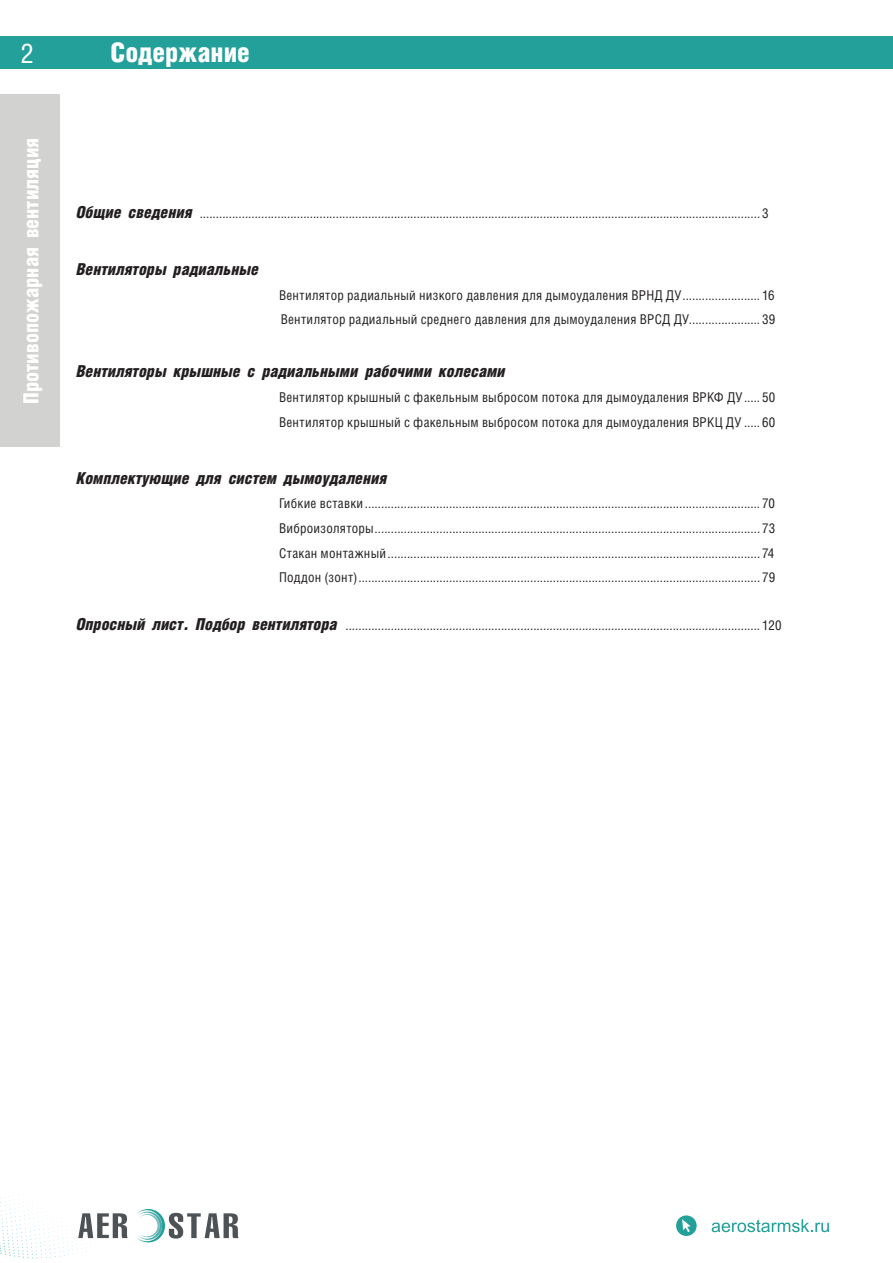
<style>
.page{position:relative;width:893px;height:1263px;background:#fff}
.page>*{position:absolute;margin:0;border:0;box-sizing:border-box;transform-origin:0 0}
.t1{font:900 27px "Helios Cond";color:#fff}
.t2{font:27px "Helios Cond C";color:#fff}
.t3{font:900 21px "Helios Cond";color:#fff}
.t4{font:italic 900 16.5px "Helios Cond";color:#231f20}
.t5{font:13.5px/24.8px "Helios Cond C";letter-spacing:.02em;color:#231f20}
.t6{font:italic 13.5px "Helios Cond";color:#231f20}
.s1{font-weight:900;font-size:16.5px}
.s2{font-family:"Helios Cond C";font-style:normal}
</style>
<div class="page">
<div style="left:0;top:94px;width:60px;height:353px;background:#d2d2d1"></div>
<div style="left:0;top:36px;width:893px;height:32px;background:#22a099"></div>
<svg style="left:712px;top:1219px;width:117px;height:13px"></svg>
<div style="left:676px;top:1215px;width:21px;height:21px;background:#22a099;border-radius:50%"></div>
<svg style="left:682px;top:1219px;width:9px;height:13px"></svg>
<svg style="left:137px;top:1209px;width:102px;height:33px"></svg>
<svg style="left:78px;top:1213px;width:50px;height:25px"></svg>
<h1 class="t2" style="left:21px;top:37px;width:14px">2</h1>
<h2 class="t3" style="left:19px;top:404px;width:267px;rotate:-90deg">Противопожарная вентиляция</h2>
<h1 class="t1" style="left:110px;top:37px;width:141px">Содержание</h1>
<p class="t6" style="left:77px;top:206px;width:693px"><span class="s1">Общие сведения</span> ............................................................................................................................................................................. <span class="s2">3</span></p>
<p class="t4" style="left:77px;top:260px;width:184px">Вентиляторы радиальные</p>
<p class="t5" style="left:279px;top:282px;width:498px">Вентилятор радиальный низкого давления для дымоудаления ВРНД ДУ........................ 16<br>Вентилятор радиальный среднего давления для дымоудаления ВРСД ДУ...................... 39</p>
<p class="t4" style="left:77px;top:362px;width:431px">Вентиляторы крышные с радиальными рабочими колесами</p>
<p class="t5" style="left:279px;top:385px;width:498px">Вентилятор крышный с факельным выбросом потока для дымоудаления ВРКФ ДУ..... 50<br>Вентилятор крышный с факельным выбросом потока для дымоудаления ВРКЦ ДУ ..... 60</p>
<p class="t4" style="left:77px;top:468px;width:312px">Комплектующие для систем дымоудаления</p>
<p class="t5" style="left:279px;top:491px;width:498px;text-align:justify">Гибкие вставки.......................................................................................................................... 70<br>Виброизоляторы....................................................................................................................... 73<br>Стакан монтажный................................................................................................................... 74<br>Поддон (зонт)............................................................................................................................ 79</p>
<p class="t6" style="left:77px;top:617px;width:706px"><span class="s1">Опросный лист. Подбор вентилятора</span> ................................................................................................................................ <span class="s2">120</span></p>
</div>
